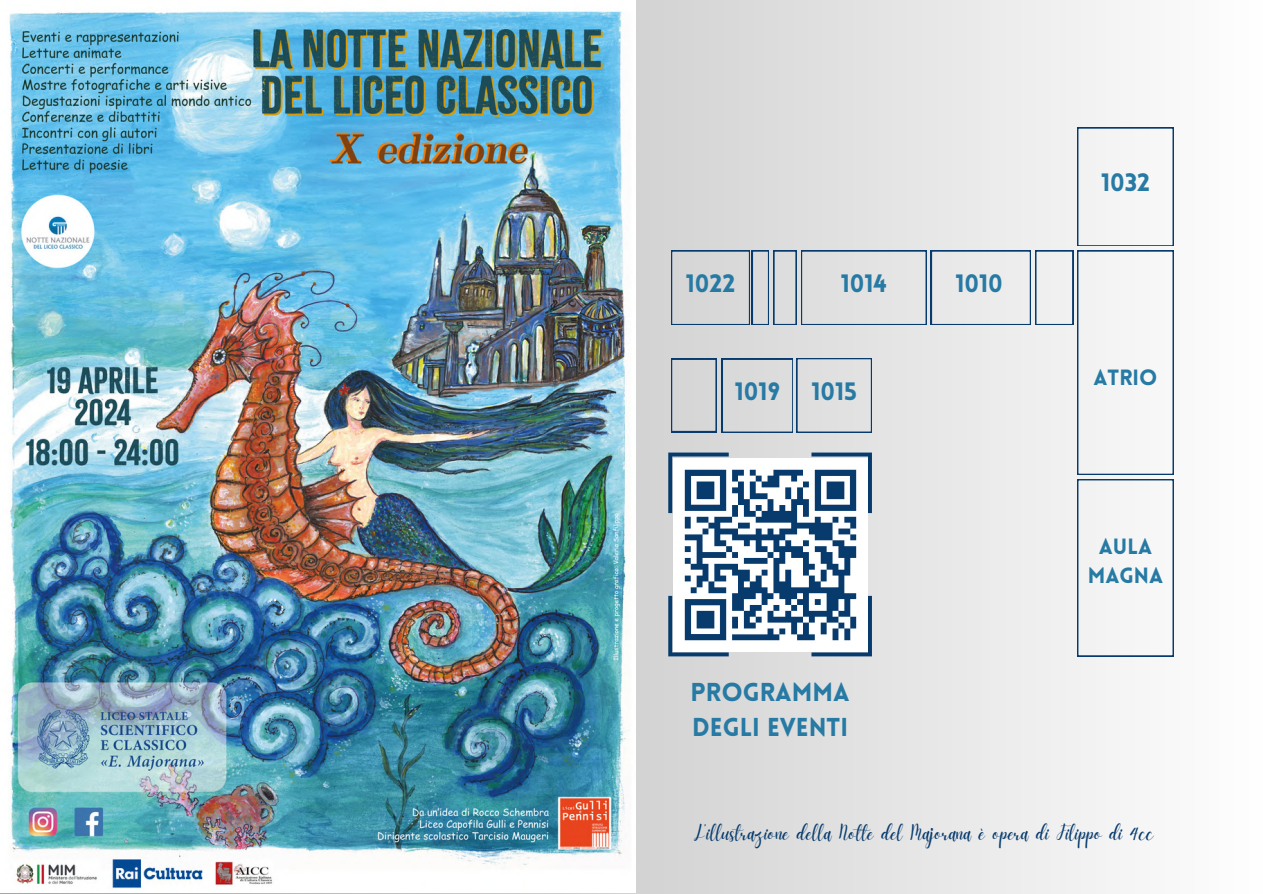
<style>
.page{position:relative;width:1263px;height:894px;background:#fff}
.page>*{position:absolute;margin:0;border:0;box-sizing:border-box;transform-origin:0 0}
.t1{font:900 25.35px/35px "Lovelo";color:#267aa4}
.t2{font:900 24.6px "Lovelo";color:#267aa4}
.t3{font:900 21.6px/29.2px "Lovelo";color:#267aa4;text-align:center}
.t4{font:21.45px "Daydream";color:#083b6d}
</style>
<div class="page">
<svg style="left:636px;top:0;width:538px;height:893px"></svg>
<svg style="left:668px;top:127px;width:506px;height:529px"></svg>
<img style="left:9px;top:11px;width:620px;height:878px">
<img style="left:674px;top:458px;width:193px;height:193px">
<h1 class="t2" style="left:686px;top:274px;width:51px">1022</h1>
<h1 class="t2" style="left:841px;top:274px;width:48px">1014</h1>
<p class="t2" style="left:955px;top:274px;width:49px">1010</p>
<h1 class="t2" style="left:735px;top:381px;width:47px">1019</h1>
<p class="t2" style="left:811px;top:381px;width:47px">1015</p>
<h2 class="t1" style="left:691px;top:677px;width:161px">PROGRAMMA<br>DEGLI EVENTI</h2>
<h1 class="t2" style="left:1101px;top:173px;width:50px">1032</h1>
<h1 class="t3" style="left:1093px;top:365px;width:65px">ATRIO</h1>
<h1 class="t3" style="left:1088px;top:533px;width:77px">AULA<br>MAGNA</h1>
<h2 class="t4" style="left:694px;top:820px;width:461px">L’illustrazione della Notte del Majorana è opera di Filippo di 4cc</h2>
</div>
